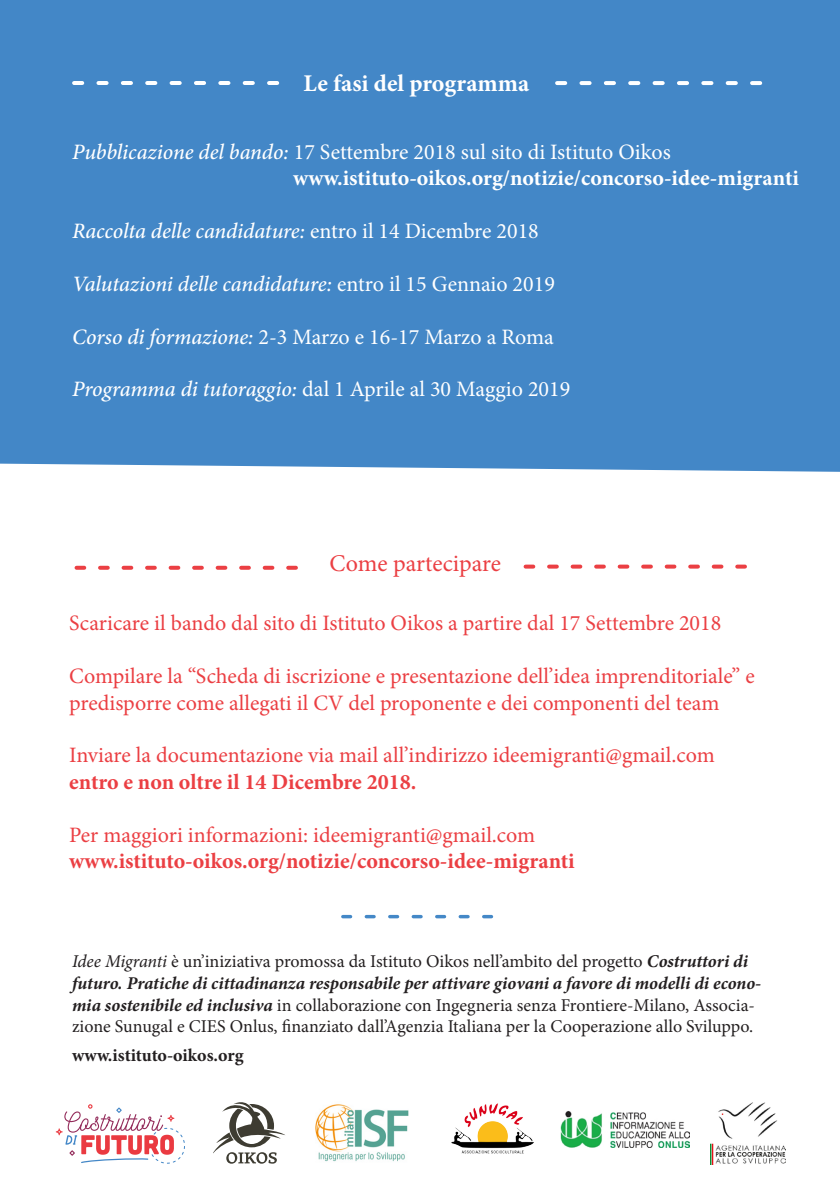
<style>
.page{position:relative;width:840px;height:1191px;background:#fff}
.page>*{position:absolute;margin:0;border:0;box-sizing:border-box;transform-origin:0 0}
.t1{font:700 24px "Minion Pro";color:#fff}
.t2{font:24px "Minion Pro";letter-spacing:-.005em;color:#eb3f43}
.t3{font:22px/26.4px "Minion Pro";color:#eb3f43}
.t4{font:22px "Minion Pro";color:#fff}
.t5{font:italic 500 22px "Minion Pro";letter-spacing:-.005em;color:#fff}
.t6{font:700 22px "Minion Pro";color:#fff}
.t7{font:700 22px "Minion Pro";color:#eb3f43}
.t8{font:18px/21.6px "Minion Pro";color:#231f20}
.t9{font:700 18px "Minion Pro";letter-spacing:-.005em;color:#231f20}
.s1{font-weight:500;font-style:italic}
.s2{font-weight:400;font-style:normal}
.s3{font-weight:700}
.s4{font-style:italic}
.s5{font-weight:700;font-style:italic}
</style>
<div class="page">
<div style="left:0;top:0;width:839px;height:472px;background:#4387c7"></div>
<svg style="left:213px;top:1102px;width:72px;height:61px"></svg>
<img style="left:315px;top:1104px;width:93px;height:58px">
<img style="left:451px;top:1103px;width:83px;height:51px">
<img style="left:710px;top:1102px;width:75px;height:62px">
<svg style="left:56px;top:1104px;width:129px;height:59px"></svg>
<svg style="left:76px;top:566px;width:220px;height:4px"></svg>
<svg style="left:525px;top:564px;width:219px;height:4px"></svg>
<svg style="left:74px;top:81px;width:203px;height:4px"></svg>
<svg style="left:556px;top:81px;width:203px;height:4px"></svg>
<svg style="left:342px;top:915px;width:149px;height:3px"></svg>
<img style="left:560px;top:1111px;width:129px;height:36px">
<p class="t1" style="left:303px;top:67px;width:227px">Le fasi del programma</p>
<p class="t4" style="left:72px;top:137px;width:600px"><span class="s1">Pubblicazione del bando:</span> 17 Settembre 2018 sul sito di Istituto Oikos</p>
<p class="t6" style="left:293px;top:163px;width:507px">www.istituto-oikos.org/notizie/concorso-idee-migranti</p>
<p class="t5" style="left:72px;top:216px;width:468px">Raccolta delle candidature: <span class="s2">entro il 14 Dicembre 2018</span></p>
<p class="t5" style="left:72px;top:269px;width:484px">Valutazioni delle candidature: <span class="s2">entro il 15 Gennaio 2019</span></p>
<p class="t4" style="left:72px;top:322px;width:483px"><span class="s1">Corso di formazione:</span> 2-3 Marzo e 16-17 Marzo a Roma</p>
<p class="t4" style="left:72px;top:375px;width:499px"><span class="s1">Programma di tutoraggio:</span> dal 1 Aprile al 30 Maggio 2019</p>
<p class="t2" style="left:329px;top:547px;width:173px">Come partecipare</p>
<p class="t3" style="left:69px;top:610px;width:653px">Scaricare il bando dal sito di Istituto Oikos a partire dal 17 Settembre 2018</p>
<p class="t3" style="left:69px;top:663px;width:686px">Compilare la “Scheda di iscrizione e presentazione dell’idea imprenditoriale” e predisporre come allegati il CV del proponente e dei componenti del team</p>
<p class="t3" style="left:69px;top:742px;width:646px">Inviare la documentazione via mail all’indirizzo ideemigranti@gmail.com <span class="s3">entro e non oltre il 14 Dicembre 2018.</span></p>
<p class="t3" style="left:69px;top:821px;width:467px">Per maggiori informazioni: ideemigranti@gmail.com</p>
<p class="t7" style="left:69px;top:845px;width:507px">www.istituto-oikos.org/notizie/concorso-idee-migranti</p>
<p class="t8" style="left:72px;top:950px;width:690px"><span class="s4">Idee Migranti</span> è un’iniziativa promossa da Istituto Oikos nell’ambito del progetto <span class="s5">Costruttori di futuro. Pratiche di cittadinanza responsabile per attivare giovani a favore di modelli di econo&shy;mia sostenibile ed inclusiva</span> in collaborazione con Ingegneria senza Frontiere-Milano, Associa&shy;zione Sunugal e CIES Onlus, finanziato dall’Agenzia Italiana per la Cooperazione allo Sviluppo.</p>
<p class="t9" style="left:72px;top:1042px;width:173px">www.istituto-oikos.org</p>
</div>
